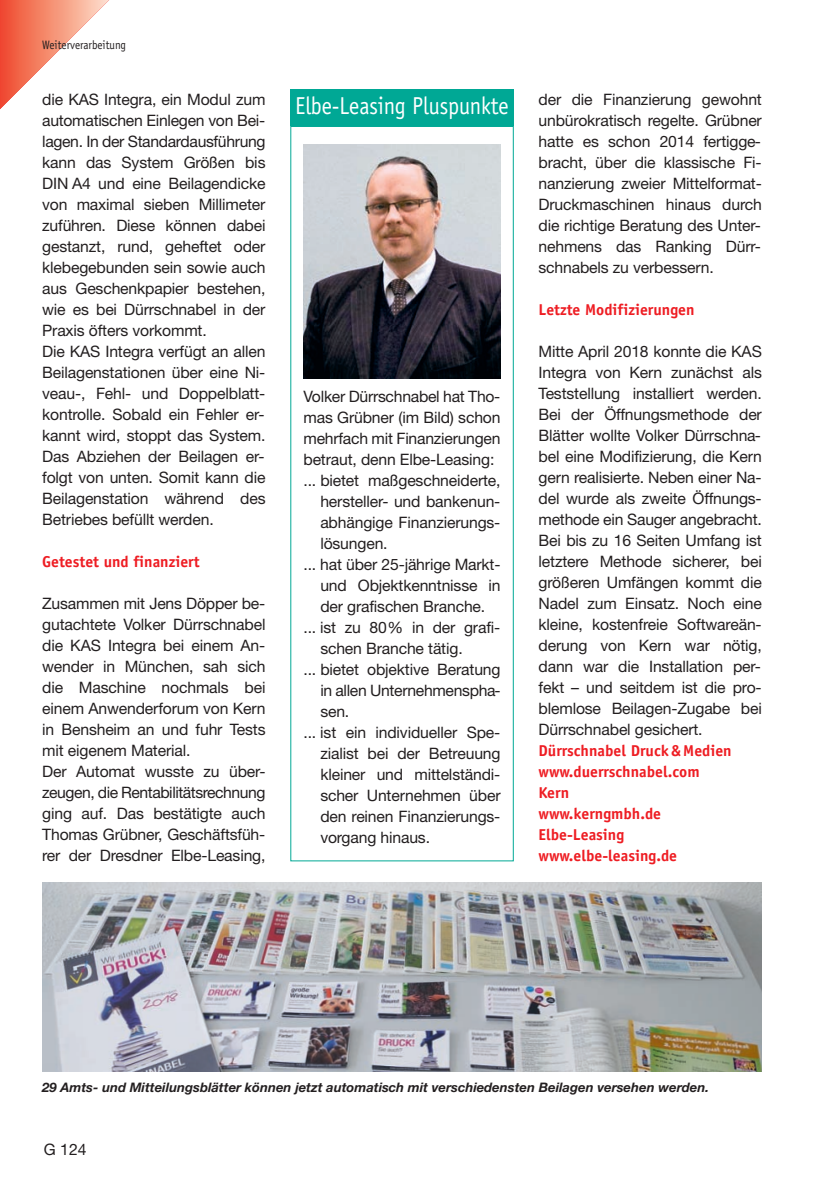
<style>
.page{position:relative;width:819px;height:1191px;background:#fff}
.page>*{position:absolute;margin:0;border:0;box-sizing:border-box;transform-origin:0 0}
.t1{font:24.5px "Officina Sans";letter-spacing:-.005em;color:#fff;scale:.9 1}
.t2{font:15.75px/21px "Helvetica Neue LT Std";letter-spacing:-.01em;color:#231f20}
.t3{font:700 15.75px/21px "Officina Sans";color:#ee1d23}
.t4{font:italic 700 13.12px "Helvetica Neue LT Std";color:#231f20}
.t5{font:12.25px "Officina Sans";color:#231f20;scale:.9 1}
</style>
<div class="page">
<svg style="left:0;top:0;width:109px;height:109px"></svg>
<img style="left:42px;top:882px;width:719px;height:189px">
<div style="left:290px;top:89px;width:223px;height:37px;background:#00a895"></div>
<img style="left:304px;top:145px;width:196px;height:233px">
<p class="t5" style="left:42px;top:40px;width:95px">Weiterverarbeitung</p>
<p class="t2" style="left:42px;top:91px;width:225px">die KAS Integra, ein Modul zum automatischen Einlegen von Bei&shy;lagen. In der Standardausführung kann das System Größen bis<br>DIN A4 und eine Beilagendicke von maximal sieben Millimeter zuführen. Diese können dabei gestanzt, rund, geheftet oder klebegebunden sein sowie auch aus Geschenkpapier bestehen, wie es bei Dürrschnabel in der<br>Praxis öfters vorkommt.<br>Die KAS Integra verfügt an allen<br>Beilagenstationen über eine Ni&shy;veau-, Fehl- und Doppelblatt&shy;kontrolle. Sobald ein Fehler er&shy;kannt wird, stoppt das System.<br>Das Abziehen der Beilagen er&shy;folgt von unten. Somit kann die<br>Beilagenstation während des<br>Betriebes befüllt werden.</p>
<p class="t3" style="left:42px;top:552px;width:159px">Getestet und finanziert</p>
<p class="t2" style="left:42px;top:594px;width:225px">Zusammen mit Jens Döpper be&shy;gutachtete Volker Dürrschnabel die KAS Integra bei einem An&shy;wender in München, sah sich die Maschine nochmals bei einem Anwenderforum von Kern in Bensheim an und fuhr Tests mit eigenem Material.<br>Der Automat wusste zu über&shy;zeugen, die Rentabilitätsrechnung ging auf. Das bestätigte auch<br>Thomas Grübner, Geschäftsfüh&shy;rer der Dresdner Elbe-Leasing,</p>
<h1 class="t1" style="left:295px;top:96px;width:239px">Elbe-Leasing Pluspunkte</h1>
<p class="t2" style="left:303px;top:387px;width:198px">Volker Dürrschnabel hat Tho-</p>
<p class="t2" style="left:303px;top:408px;width:198px">mas Grübner (im Bild) schon</p>
<p class="t2" style="left:303px;top:429px;width:198px">mehrfach mit Finanzierungen</p>
<p class="t2" style="left:303px;top:450px;width:192px">betraut, denn Elbe-Leasing:</p>
<p class="t2" style="left:303px;top:471px;width:198px">... bietet maßgeschneiderte,</p>
<p class="t2" style="left:320px;top:492px;width:181px">hersteller- und bankenun-</p>
<p class="t2" style="left:320px;top:513px;width:181px">abhängige Finanzierungs-</p>
<p class="t2" style="left:320px;top:534px;width:69px">lösungen.</p>
<p class="t2" style="left:303px;top:555px;width:198px">... hat über 25-jährige Markt-</p>
<p class="t2" style="left:320px;top:576px;width:182px">und Objektkenntnisse in</p>
<p class="t2" style="left:320px;top:597px;width:166px">der grafischen Branche.</p>
<p class="t2" style="left:303px;top:618px;width:198px">... ist zu 80% in der grafi-</p>
<p class="t2" style="left:320px;top:639px;width:144px">schen Branche tätig.</p>
<p class="t2" style="left:303px;top:660px;width:198px">... bietet objektive Beratung</p>
<p class="t2" style="left:320px;top:681px;width:182px">in allen Unternehmenspha-</p>
<p class="t2" style="left:320px;top:702px;width:30px">sen.</p>
<p class="t2" style="left:303px;top:723px;width:198px">... ist ein individueller Spe-</p>
<p class="t2" style="left:320px;top:744px;width:182px">zialist bei der Betreuung</p>
<p class="t2" style="left:320px;top:765px;width:181px">kleiner und mittelständi-</p>
<p class="t2" style="left:320px;top:786px;width:182px">scher Unternehmen über</p>
<p class="t2" style="left:320px;top:807px;width:181px">den reinen Finanzierungs-</p>
<p class="t2" style="left:320px;top:828px;width:111px">vorgang hinaus.</p>
<p class="t2" style="left:538px;top:90px;width:225px;text-align:justify">der die Finanzierung gewohnt unbürokratisch regelte. Grübner hatte es schon 2014 fertigge&shy;bracht, über die klassische Fi&shy;nanzierung zweier Mittelformat-Druckmaschinen hinaus durch die richtige Beratung des Unter&shy;nehmens das Ranking Dürr&shy;schnabels zu verbessern.</p>
<p class="t3" style="left:538px;top:300px;width:157px">Letzte Modifizierungen</p>
<p class="t2" style="left:538px;top:342px;width:225px;text-align:justify">Mitte April 2018 konnte die KAS Integra von Kern zunächst als Teststellung installiert werden.<br>Bei der Öffnungsmethode der Blätter wollte Volker Dürrschna&shy;bel eine Modifizierung, die Kern gern realisierte. Neben einer Na - del wurde als zweite Öffnungs&shy;methode ein Sauger angebracht.<br>Bei bis zu 16 Seiten Umfang ist letztere Methode sicherer, bei größeren Umfängen kommt die Nadel zum Einsatz. Noch eine kleine, kostenfreie Softwareän&shy;derung von Kern war nötig, dann war die Installation per&shy;fekt – und seitdem ist die pro&shy;blemlose Beilagen-Zugabe bei Dürrschnabel gesichert.</p>
<p class="t3" style="left:538px;top:741px;width:195px">Dürrschnabel Druck &amp; Medien www.duerrschnabel.com<br>Kern<br>www.kerngmbh.de<br>Elbe-Leasing www.elbe-leasing.de</p>
<p class="t4" style="left:42px;top:1083px;width:668px">29 Amts- und Mitteilungsblätter können jetzt automatisch mit verschiedensten Beilagen versehen werden.</p>
<p class="t2" style="left:44px;top:1141px;width:44px">G 124</p>
</div>
